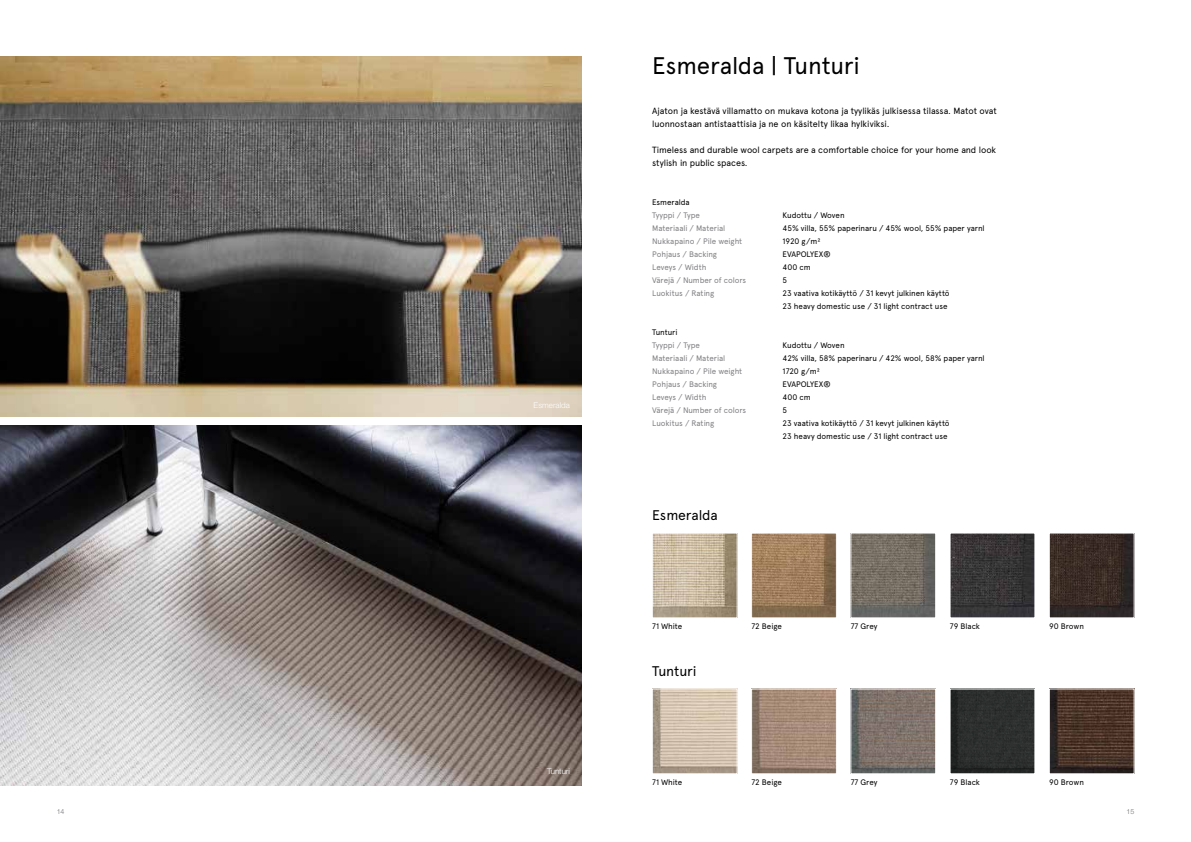
<style>
.page{position:relative;width:1191px;height:842px;background:#fff}
.page>*{position:absolute;margin:0;border:0;box-sizing:border-box;transform-origin:0 0}
.t1{font:24px "Apercu Pro";letter-spacing:-.015em;color:#000}
.t2{font:14px "Apercu Pro";letter-spacing:-.01em;color:#000}
.t3{font:9px/13px "Apercu Pro";letter-spacing:-.01em;color:#000}
.t4{font:8px/13px "Apercu Pro";letter-spacing:-.01em;color:#000}
.t5{font:8px "Apercu Pro";letter-spacing:-.01em;color:#807f83}
.t6{font:300 8px "Helvetica Neue LT Std";color:#fff}
.t7{font:300 7px "Helvetica Neue LT Std";color:#6d6e71}
</style>
<div class="page">
<img style="left:0;top:425px;width:581px;height:360px">
<img style="left:0;top:57px;width:581px;height:360px">
<img style="left:753px;top:535px;width:81px;height:81px">
<img style="left:654px;top:691px;width:81px;height:81px">
<div style="left:652px;top:689px;width:85px;height:85px;border:1px solid #fff"></div>
<img style="left:753px;top:691px;width:81px;height:81px">
<div style="left:751px;top:689px;width:85px;height:85px;border:1px solid #fff"></div>
<img style="left:852px;top:691px;width:81px;height:81px">
<div style="left:850px;top:689px;width:85px;height:85px;border:1px solid #fff"></div>
<img style="left:952px;top:691px;width:81px;height:81px">
<img style="left:1051px;top:691px;width:81px;height:81px">
<img style="left:852px;top:535px;width:81px;height:81px">
<div style="left:850px;top:533px;width:85px;height:85px;border:1px solid #fff"></div>
<img style="left:952px;top:535px;width:81px;height:81px">
<img style="left:1051px;top:535px;width:81px;height:81px">
<img style="left:654px;top:535px;width:81px;height:81px">
<div style="left:652px;top:533px;width:85px;height:85px;border:1px solid #fff"></div>
<p class="t6" style="left:533px;top:401px;width:38px">Esmeralda</p>
<p class="t6" style="left:547px;top:766px;width:24px">Tunturi</p>
<h1 class="t1" style="left:652px;top:47px;width:209px">Esmeralda | Tunturi</h1>
<p class="t3" style="left:652px;top:104px;width:346px">Ajaton ja kestävä villamatto on mukava kotona ja tyylikäs julkisessa tilassa. Matot ovat luonnostaan antistaattisia ja ne on käsitelty likaa hylkiviksi.</p>
<p class="t3" style="left:652px;top:143px;width:345px">Timeless and durable wool carpets are a comfortable choice for your home and look stylish in public spaces.</p>
<p class="t4" style="left:652px;top:195px;width:39px">Esmeralda</p>
<p class="t5" style="left:652px;top:209px;width:49px">Tyyppi / Type</p>
<p class="t4" style="left:782px;top:208px;width:63px">Kudottu / Woven</p>
<p class="t5" style="left:652px;top:222px;width:75px">Materiaali / Material</p>
<p class="t4" style="left:782px;top:221px;width:203px">45% villa, 55% paperinaru / 45% wool, 55% paper yarnl</p>
<p class="t5" style="left:652px;top:235px;width:92px">Nukkapaino / Pile weight</p>
<p class="t4" style="left:782px;top:234px;width:39px">1920 g/m²</p>
<p class="t5" style="left:652px;top:248px;width:66px">Pohjaus / Backing</p>
<p class="t4" style="left:782px;top:247px;width:49px">EVAPOLYEX®</p>
<p class="t5" style="left:652px;top:261px;width:56px">Leveys / Width</p>
<p class="t4" style="left:782px;top:260px;width:30px">400 cm</p>
<p class="t5" style="left:652px;top:274px;width:96px">Värejä / Number of colors</p>
<p class="t4" style="left:782px;top:273px;width:6px">5</p>
<p class="t5" style="left:652px;top:287px;width:63px">Luokitus / Rating</p>
<p class="t4" style="left:782px;top:286px;width:168px">23 vaativa kotikäyttö / 31 kevyt julkinen käyttö<br>23 heavy domestic use / 31 light contract use</p>
<p class="t4" style="left:652px;top:325px;width:27px">Tunturi</p>
<p class="t5" style="left:652px;top:339px;width:49px">Tyyppi / Type</p>
<p class="t4" style="left:782px;top:338px;width:63px">Kudottu / Woven</p>
<p class="t5" style="left:652px;top:352px;width:75px">Materiaali / Material</p>
<p class="t4" style="left:782px;top:351px;width:203px">42% villa, 58% paperinaru / 42% wool, 58% paper yarnl</p>
<p class="t5" style="left:652px;top:365px;width:92px">Nukkapaino / Pile weight</p>
<p class="t4" style="left:782px;top:364px;width:39px">1720 g/m²</p>
<p class="t5" style="left:652px;top:378px;width:66px">Pohjaus / Backing</p>
<p class="t4" style="left:782px;top:377px;width:49px">EVAPOLYEX®</p>
<p class="t5" style="left:652px;top:391px;width:56px">Leveys / Width</p>
<p class="t4" style="left:782px;top:390px;width:30px">400 cm</p>
<p class="t5" style="left:652px;top:404px;width:96px">Värejä / Number of colors</p>
<p class="t4" style="left:782px;top:403px;width:6px">5</p>
<p class="t5" style="left:652px;top:417px;width:63px">Luokitus / Rating</p>
<p class="t4" style="left:782px;top:416px;width:168px">23 vaativa kotikäyttö / 31 kevyt julkinen käyttö<br>23 heavy domestic use / 31 light contract use</p>
<h2 class="t2" style="left:652px;top:505px;width:67px">Esmeralda</h2>
<p class="t4" style="left:652px;top:619px;width:32px">71 White</p>
<p class="t4" style="left:850px;top:619px;width:28px">77 Grey</p>
<p class="t4" style="left:950px;top:619px;width:32px">79 Black</p>
<p class="t4" style="left:1049px;top:619px;width:36px">90 Brown</p>
<p class="t4" style="left:751px;top:619px;width:32px">72 Beige</p>
<h2 class="t2" style="left:652px;top:661px;width:46px">Tunturi</h2>
<p class="t4" style="left:652px;top:775px;width:32px">71 White</p>
<p class="t4" style="left:751px;top:775px;width:32px">72 Beige</p>
<p class="t4" style="left:850px;top:775px;width:28px">77 Grey</p>
<p class="t4" style="left:950px;top:775px;width:32px">79 Black</p>
<p class="t4" style="left:1049px;top:775px;width:36px">90 Brown</p>
<p class="t7" style="left:57px;top:807px;width:9px">14</p>
<p class="t7" style="left:1126px;top:807px;width:9px">15</p>
</div>
